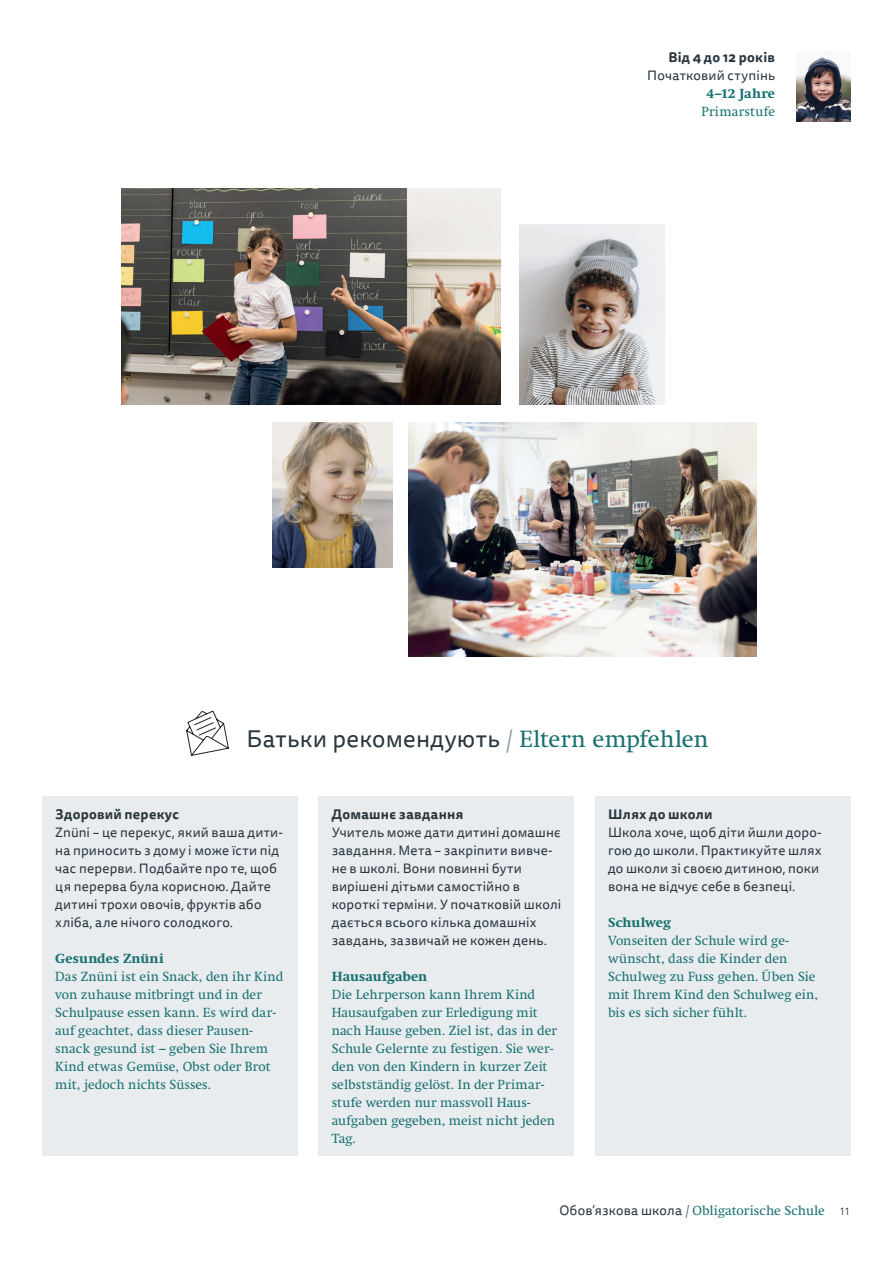
<style>
.page{position:relative;width:893px;height:1263px;background:#fff}
.page>*{position:absolute;margin:0;border:0;box-sizing:border-box;transform-origin:0 0}
.t1{font:24px "Tisa Sans Pro";letter-spacing:.015em;color:#28353e}
.t2{font:13.5px/18px "Swift Neue LT Pro";letter-spacing:.01em;color:#197070}
.t3{font:13.5px/18px "Tisa Sans Pro";letter-spacing:.015em;color:#28353e}
.t4{font:700 13.5px "Tisa Sans Pro";letter-spacing:.02em;color:#28353e}
.t5{font:700 13.5px "Swift Neue LT Pro";letter-spacing:.005em;color:#197070}
.t6{font:300 10.5px "Univers LT Std";color:#231f20}
.s1{font-family:"Swift Neue LT Pro";color:#8a9ca6}
.s2{font-family:"Swift Neue LT Pro";color:#197070}
.s3{font-family:"Tisa Sans Pro";color:#28353e}
.s4{color:#4f646e}
</style>
<div class="page">
<div style="left:319px;top:796px;width:255px;height:359px;background:#e8ecef"></div>
<div style="left:595px;top:796px;width:255px;height:359px;background:#e8ecef"></div>
<div style="left:43px;top:796px;width:255px;height:359px;background:#e8ecef"></div>
<img style="left:273px;top:422px;width:120px;height:145px">
<img style="left:519px;top:224px;width:145px;height:180px">
<svg style="left:186px;top:710px;width:43px;height:46px"></svg>
<img style="left:122px;top:188px;width:378px;height:216px">
<img style="left:408px;top:422px;width:349px;height:234px">
<img style="left:796px;top:57px;width:54px;height:64px">
<p class="t4" style="left:668px;top:48px;width:108px">Від 4 до 12 років</p>
<p class="t3" style="left:647px;top:67px;width:129px">Початковий ступінь</p>
<p class="t5" style="left:707px;top:86px;width:70px">4–12 Jahre</p>
<p class="t2" style="left:701px;top:103px;width:75px">Primarstufe</p>
<h1 class="t1" style="left:247px;top:722px;width:463px">Батьки рекомендують <span class="s1">/</span> <span class="s2">Eltern empfehlen</span></h1>
<p class="t4" style="left:55px;top:804px;width:125px">Здоровий перекус</p>
<p class="t3" style="left:55px;top:823px;width:229px">Znüni – це перекус, який ваша дити&shy;на приносить з дому і може їсти під час перерви. Подбайте про те, щоб ця перерва була корисною. Дайте дитині трохи овочів, фруктів або хліба, але нічого солодкого.</p>
<p class="t5" style="left:55px;top:950px;width:110px">Gesundes Znüni</p>
<p class="t2" style="left:55px;top:967px;width:229px">Das Znüni ist ein Snack, den ihr Kind von zuhause mitbringt und in der<br>Schulpause essen kann. Es wird dar&shy;auf geachtet, dass dieser Pausen&shy;snack gesund ist – geben Sie Ihrem<br>Kind etwas Gemüse, Obst oder Brot mit, jedoch nichts Süsses.</p>
<p class="t4" style="left:332px;top:804px;width:133px">Домашнє завдання</p>
<p class="t3" style="left:332px;top:823px;width:231px">Учитель може дати дитині домашнє завдання. Мета – закріпити вивче&shy;не в школі. Вони повинні бути вирішені дітьми самостійно в короткі терміни. У початковій школі дається всього кілька домашніх завдань, зазвичай не кожен день.</p>
<p class="t5" style="left:332px;top:968px;width:97px">Hausaufgaben</p>
<p class="t2" style="left:332px;top:985px;width:227px">Die Lehrperson kann Ihrem Kind<br>Hausaufgaben zur Erledigung mit nach Hause geben. Ziel ist, das in der<br>Schule Gelernte zu festigen. Sie wer&shy;den von den Kindern in kurzer Zeit selbstständig gelöst. In der Primar&shy;stufe werden nur massvoll Haus&shy;aufgaben gegeben, meist nicht jeden<br>Tag.</p>
<p class="t4" style="left:608px;top:804px;width:106px">Шлях до школи</p>
<p class="t3" style="left:608px;top:823px;width:215px">Школа хоче, щоб діти йшли доро&shy;гою до школи. Практикуйте шлях до школи зі своєю дитиною, поки вона не відчує себе в безпеці.</p>
<p class="t5" style="left:608px;top:914px;width:64px">Schulweg</p>
<p class="t2" style="left:608px;top:931px;width:212px">Vonseiten der Schule wird ge&shy;wünscht, dass die Kinder den<br>Schulweg zu Fuss gehen. Üben Sie mit Ihrem Kind den Schulweg ein, bis es sich sicher fühlt.</p>
<p class="t2" style="left:559px;top:1201px;width:267px"><span class="s3">Обов’язкова школа</span> <span class="s4">/</span> Obligatorische Schule</p>
<p class="t6" style="left:839px;top:1204px;width:13px">11</p>
</div>
